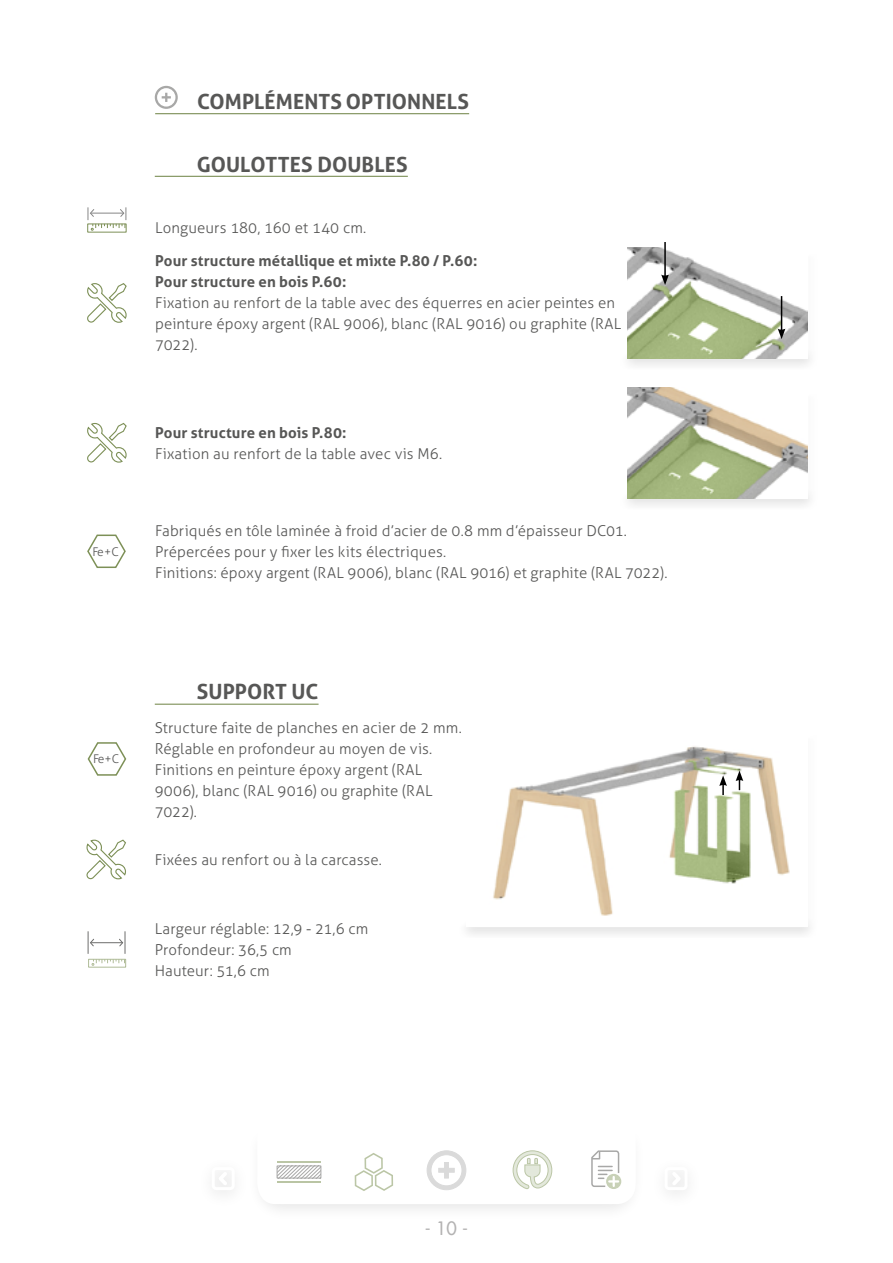
<style>
.page{position:relative;width:893px;height:1263px;background:#fff}
.page>*{position:absolute;margin:0;border:0;box-sizing:border-box;transform-origin:0 0}
.t1{font:700 21px "Aller";letter-spacing:.005em;color:#575756}
.t2{font:500 18px "Futura Std";color:#b3b2b2}
.t3{font:300 15px/21px "Aller";letter-spacing:.005em;color:#575756}
.t4{font:700 15px/21px "Aller";letter-spacing:.01em;color:#575756}
.t5{font:300 12px "Aller";color:#575756}
</style>
<div class="page">
<div style="left:246px;top:1127px;width:400px;height:95px;background:#000;opacity:.1"></div>
<div style="left:665px;top:1167px;width:23px;height:23px;border:3px solid #fff;border-radius:3px"></div>
<svg style="left:669px;top:1168px;width:15px;height:21px"></svg>
<div style="left:212px;top:1167px;width:23px;height:23px;border:3px solid #fff;border-radius:3px"></div>
<svg style="left:215px;top:1168px;width:15px;height:21px"></svg>
<div style="left:619px;top:249px;width:199px;height:120px;background:#878787;opacity:.75"></div>
<img style="left:628px;top:247px;width:180px;height:111px">
<div style="left:619px;top:389px;width:199px;height:120px;background:#878787;opacity:.75"></div>
<img style="left:628px;top:387px;width:180px;height:111px">
<svg style="left:276px;top:1150px;width:346px;height:41px"></svg>
<hr style="left:781px;top:296px;width:1px;height:35px;background:#000">
<svg style="left:778px;top:329px;width:7px;height:10px"></svg>
<hr style="left:664px;top:242px;width:2px;height:35px;background:#000">
<svg style="left:661px;top:275px;width:8px;height:10px"></svg>
<div style="left:458px;top:731px;width:360px;height:207px;background:#878787;opacity:.75"></div>
<img style="left:466px;top:731px;width:342px;height:196px">
<svg style="left:736px;top:770px;width:7px;height:20px"></svg>
<svg style="left:719px;top:775px;width:8px;height:20px"></svg>
<hr style="left:155px;top:113px;width:314px;height:1px;background:#7d9057">
<hr style="left:155px;top:176px;width:253px;height:1px;background:#7d9057">
<svg style="left:155px;top:86px;width:23px;height:23px"></svg>
<svg style="left:87px;top:207px;width:39px;height:24px"></svg>
<svg style="left:87px;top:422px;width:40px;height:41px"></svg>
<svg style="left:87px;top:283px;width:40px;height:40px"></svg>
<svg style="left:87px;top:534px;width:39px;height:34px"></svg>
<svg style="left:86px;top:839px;width:40px;height:41px"></svg>
<svg style="left:87px;top:742px;width:40px;height:34px"></svg>
<svg style="left:88px;top:931px;width:38px;height:35px"></svg>
<hr style="left:155px;top:704px;width:164px;height:1px;background:#7d9057">
<p class="t5" style="left:93px;top:544px;width:28px">Fe +C</p>
<h1 class="t1" style="left:197px;top:88px;width:273px">COMPLÉMENTS OPTIONNELS</h1>
<h1 class="t1" style="left:197px;top:151px;width:213px">GOULOTTES DOUBLES</h1>
<p class="t3" style="left:155px;top:217px;width:213px">Longueurs 180, 160 et 140 cm.</p>
<p class="t4" style="left:155px;top:250px;width:324px">Pour structure métallique et mixte P.80 / P.60:<br>Pour structure en bois P.60:</p>
<p class="t3" style="left:155px;top:292px;width:468px">Fixation au renfort de la table avec des équerres en acier peintes en peinture époxy argent (RAL 9006), blanc (RAL 9016) ou graphite (RAL<br>7022).</p>
<p class="t4" style="left:155px;top:422px;width:193px">Pour structure en bois P.80:</p>
<p class="t3" style="left:155px;top:443px;width:288px">Fixation au renfort de la table avec vis M6.</p>
<p class="t3" style="left:155px;top:520px;width:514px">Fabriqués en tôle laminée à froid d’acier de 0.8 mm d’épaisseur DC01.<br>Prépercées pour y fixer les kits électriques.<br>Finitions: époxy argent (RAL 9006), blanc (RAL 9016) et graphite (RAL 7022).</p>
<p class="t5" style="left:93px;top:752px;width:28px">Fe +C</p>
<h1 class="t1" style="left:197px;top:679px;width:123px">SUPPORT UC</h1>
<p class="t3" style="left:155px;top:717px;width:308px">Structure faite de planches en acier de 2 mm.<br>Réglable en profondeur au moyen de vis.<br>Finitions en peinture époxy argent (RAL 9006), blanc (RAL 9016) ou graphite (RAL 7022).</p>
<p class="t3" style="left:155px;top:849px;width:229px">Fixées au renfort ou à la carcasse.</p>
<p class="t3" style="left:155px;top:918px;width:215px">Largeur réglable: 12,9 - 21,6 cm<br>Profondeur: 36,5 cm<br>Hauteur: 51,6 cm</p>
<p class="t2" style="left:425px;top:1217px;width:45px">- 10 -</p>
</div>
